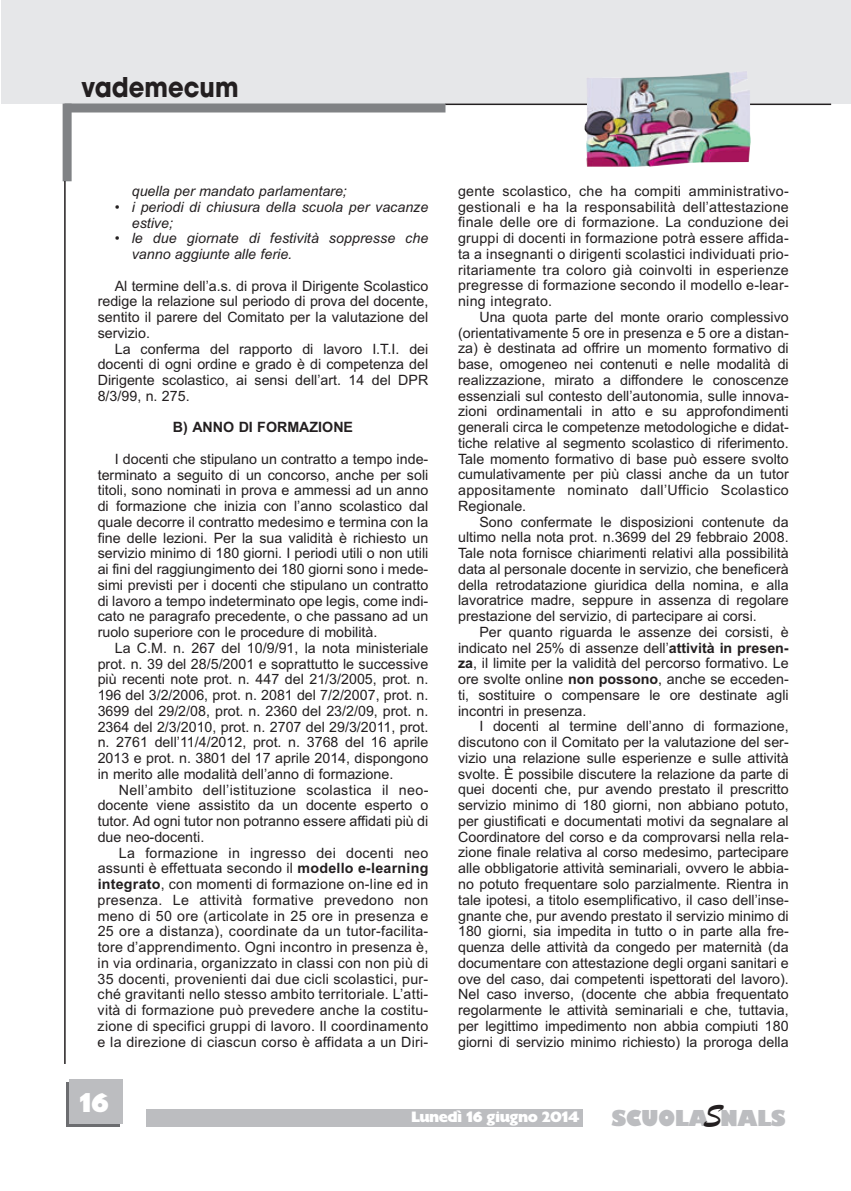
<style>
.page{position:relative;width:851px;height:1191px;background:#fff}
.page>*{position:absolute;margin:0;border:0;box-sizing:border-box;transform-origin:0 0}
.t1{font:34.35px "Brush Script";color:#231f20;scale:.86 1}
.t2{font:700 27px "Avant Garde";color:#231f20;scale:.9 1}
.t3{font:27px "Gill Sans Extra Bold Display";color:#fff}
.t4{font:800 21.45px "Gill Sans";letter-spacing:-.025em;color:#bcbdc0;scale:.94 1}
.t5{font:15px "Gill Sans Extra Bold Display";letter-spacing:-.04em;color:#fff}
.t6{font:14.25px/15.8px "Arial";color:#231f20;text-align:justify}
.t7{font:italic 14.25px/15.8px "Arial";color:#231f20}
.t8{font:700 14.25px "Arial";color:#231f20}
.s1{font-weight:700}
</style>
<div class="page">
<div style="left:1px;top:1px;width:849px;height:103px;background:#e6e7e9"></div>
<hr style="left:445px;top:104px;width:386px;height:1px;background:#231f20">
<div style="left:146px;top:1109px;width:436px;height:17px;background:#bcbdc0"></div>
<div style="left:66px;top:1082px;width:53px;height:45px;background:#6c6d70"></div>
<div style="left:69px;top:1079px;width:53px;height:45px;background:#bcbdc0"></div>
<div style="left:64px;top:103px;width:381px;height:9px;background:#808285"></div>
<div style="left:63px;top:104px;width:9px;height:77px;background:#808285"></div>
<hr style="left:64px;top:181px;width:2px;height:883px;background:#231f20">
<img style="left:584px;top:71px;width:166px;height:96px">
<h2 class="t2" style="left:81px;top:77px;width:176px">vademecum</h2>
<p class="t7" style="left:132px;top:183px;width:217px">quella per mandato parlamentare;</p>
<p class="t7" style="left:132px;top:199px;width:298px;text-indent:-17px">• i periodi di chiusura della scuola per vacanze estive;</p>
<p class="t7" style="left:132px;top:230px;width:298px;text-indent:-17px">• le due giornate di festività soppresse che vanno aggiunte alle ferie.</p>
<p class="t6" style="left:98px;top:278px;width:332px;text-indent:17px">Al termine dell’a.s. di prova il Dirigente Scolastico redige la relazione sul periodo di prova del docente, sentito il parere del Comitato per la valutazione del servizio.</p>
<p class="t6" style="left:98px;top:341px;width:332px;text-indent:17px">La conferma del rapporto di lavoro I.T.I. dei docenti di ogni ordine e grado è di competenza del Dirigente scolastico, ai sensi dell’art. 14 del DPR 8/3/99, n. 275.</p>
<p class="t8" style="left:173px;top:419px;width:182px">B) ANNO DI FORMAZIONE</p>
<p class="t6" style="left:98px;top:451px;width:332px;text-indent:17px">I docenti che stipulano un contratto a tempo inde&shy;terminato a seguito di un concorso, anche per soli titoli, sono nominati in prova e ammessi ad un anno di formazione che inizia con l’anno scolastico dal quale decorre il contratto medesimo e termina con la fine delle lezioni. Per la sua validità è richiesto un servizio minimo di 180 giorni. I periodi utili o non utili ai fini del raggiungimento dei 180 giorni sono i mede&shy;simi previsti per i docenti che stipulano un contratto di lavoro a tempo indeterminato ope legis, come indi&shy;cato ne paragrafo precedente, o che passano ad un ruolo superiore con le procedure di mobilità.</p>
<p class="t6" style="left:98px;top:640px;width:332px;text-indent:17px">La C.M. n. 267 del 10/9/91, la nota ministeriale prot. n. 39 del 28/5/2001 e soprattutto le successive più recenti note prot. n. 447 del 21/3/2005, prot. n.<br>196 del 3/2/2006, prot. n. 2081 del 7/2/2007, prot. n.<br>3699 del 29/2/08, prot. n. 2360 del 23/2/09, prot. n.<br>2364 del 2/3/2010, prot. n. 2707 del 29/3/2011, prot. n. 2761 dell’11/4/2012, prot. n. 3768 del 16 aprile 2013 e prot. n. 3801 del 17 aprile 2014, dispongono in merito alle modalità dell’anno di formazione.</p>
<p class="t6" style="left:98px;top:782px;width:332px;text-indent:21px">Nell’ambito dell’istituzione scolastica il neo&shy;docente viene assistito da un docente esperto o tutor. Ad ogni tutor non potranno essere affidati più di due neo-docenti.</p>
<p class="t6" style="left:98px;top:845px;width:332px;text-indent:21px">La formazione in ingresso dei docenti neo assunti è effettuata secondo il <span class="s1">modello e-learning integrato</span>, con momenti di formazione on-line ed in presenza. Le attività formative prevedono non meno di 50 ore (articolate in 25 ore in presenza e 25 ore a distanza), coordinate da un tutor-facilita&shy;tore d’apprendimento. Ogni incontro in presenza è, in via ordinaria, organizzato in classi con non più di 35 docenti, provenienti dai due cicli scolastici, pur&shy;ché gravitanti nello stesso ambito territoriale. L’atti&shy;vità di formazione può prevedere anche la costitu&shy;zione di specifici gruppi di lavoro. Il coordinamento e la direzione di ciascun corso è affidata a un Diri-</p>
<p class="t6" style="left:458px;top:183px;width:332px">gente scolastico, che ha compiti amministrativo&shy;gestionali e ha la responsabilità dell’attestazione finale delle ore di formazione. La conduzione dei gruppi di docenti in formazione potrà essere affida&shy;ta a insegnanti o dirigenti scolastici individuati prio&shy;ritariamente tra coloro già coinvolti in esperienze pregresse di formazione secondo il modello e-lear&shy;ning integrato.</p>
<p class="t6" style="left:458px;top:309px;width:332px;text-indent:21px">Una quota parte del monte orario complessivo (orientativamente 5 ore in presenza e 5 ore a distan&shy;za) è destinata ad offrire un momento formativo di base, omogeneo nei contenuti e nelle modalità di realizzazione, mirato a diffondere le conoscenze essenziali sul contesto dell’autonomia, sulle innova&shy;zioni ordinamentali in atto e su approfondimenti generali circa le competenze metodologiche e didat&shy;tiche relative al segmento scolastico di riferimento.<br>Tale momento formativo di base può essere svolto cumulativamente per più classi anche da un tutor appositamente nominato dall’Ufficio Scolastico Regionale.</p>
<p class="t6" style="left:458px;top:514px;width:332px;text-indent:21px">Sono confermate le disposizioni contenute da ultimo nella nota prot. n.3699 del 29 febbraio 2008.<br>Tale nota fornisce chiarimenti relativi alla possibilità data al personale docente in servizio, che beneficerà della retrodatazione giuridica della nomina, e alla lavoratrice madre, seppure in assenza di regolare prestazione del servizio, di partecipare ai corsi.</p>
<p class="t6" style="left:458px;top:624px;width:332px;text-indent:21px">Per quanto riguarda le assenze dei corsisti, è indicato nel 25% di assenze dell’<span class="s1">attività in presen&shy;za</span>, il limite per la validità del percorso formativo. Le ore svolte online <span class="s1">non possono</span>, anche se ecceden&shy;ti, sostituire o compensare le ore destinate agli incontri in presenza.</p>
<p class="t6" style="left:458px;top:718px;width:332px;text-indent:21px">I docenti al termine dell’anno di formazione, discutono con il Comitato per la valutazione del ser&shy;vizio una relazione sulle esperienze e sulle attività svolte. È possibile discutere la relazione da parte di quei docenti che, pur avendo prestato il prescritto servizio minimo di 180 giorni, non abbiano potuto, per giustificati e documentati motivi da segnalare al Coordinatore del corso e da comprovarsi nella rela&shy;zione finale relativa al corso medesimo, partecipare alle obbligatorie attività seminariali, ovvero le abbia&shy;no potuto frequentare solo parzialmente. Rientra in tale ipotesi, a titolo esemplificativo, il caso dell’inse&shy;gnante che, pur avendo prestato il servizio minimo di 180 giorni, sia impedita in tutto o in parte alla fre&shy;quenza delle attività da congedo per maternità (da documentare con attestazione degli organi sanitari e ove del caso, dai competenti ispettorati del lavoro).<br>Nel caso inverso, (docente che abbia frequentato regolarmente le attività seminariali e che, tuttavia, per legittimo impedimento non abbia compiuti 180 giorni di servizio minimo richiesto) la proroga della</p>
<h2 class="t3" style="left:79px;top:1093px;width:31px">16</h2>
<h1 class="t1" style="left:703px;top:1093px;width:24px">S</h1>
<p class="t5" style="left:411px;top:1111px;width:170px">Lunedì 16 giugno 2014</p>
<h3 class="t4" style="left:611px;top:1105px;width:186px">SCUOLA NALS</h3>
</div>
